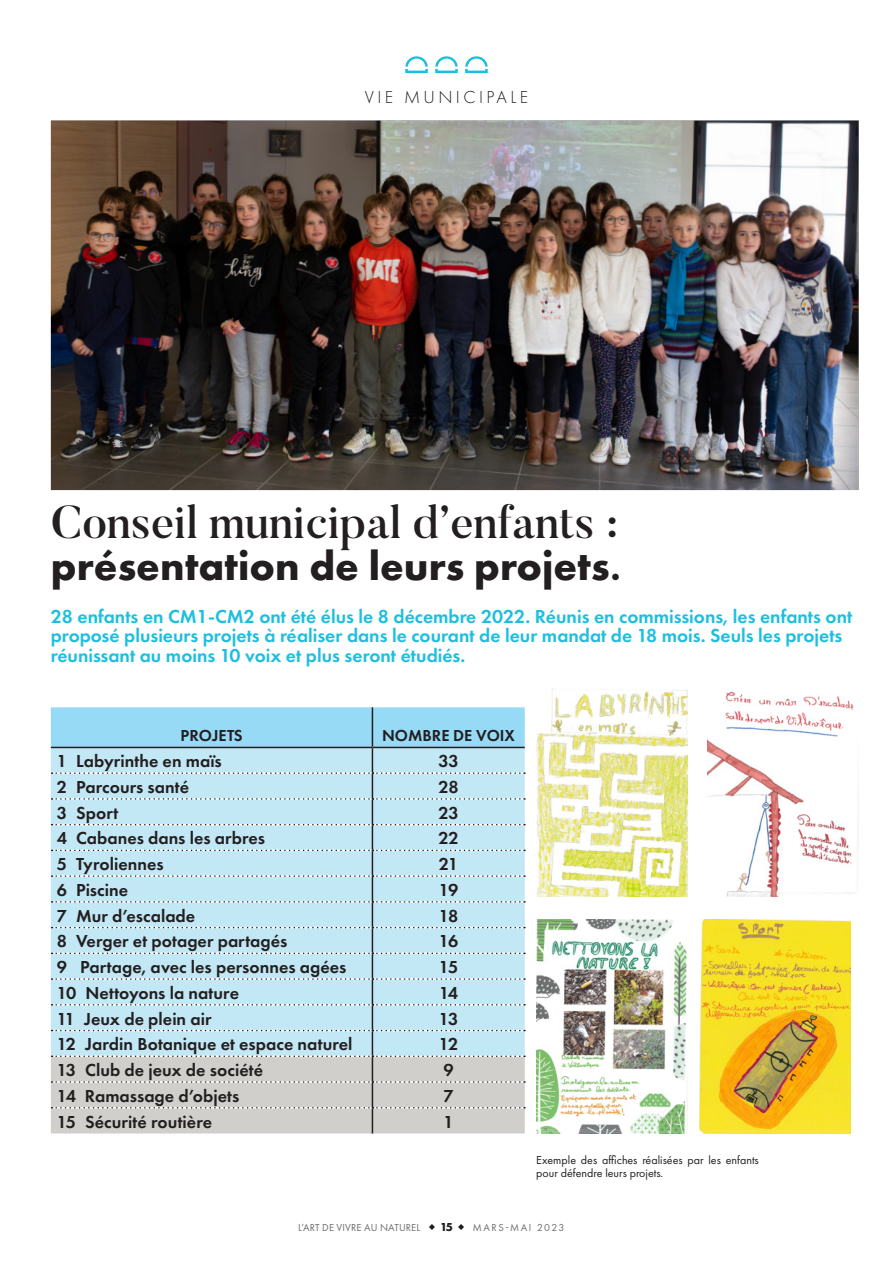
<style>
.page{position:relative;width:893px;height:1263px;background:#fff}
.page>*{position:absolute;margin:0;border:0;box-sizing:border-box;transform-origin:0 0}
.Titre{font:500 45.9px "Butler";color:#231f20}
.Titre-2{font:700 42px "Futura PT";color:#231f20}
.chapeau{font:600 19.5px/19.8px "Futura PT";color:#1cbfdf}
.t1{font:600 18px "Futura PT";color:#231f20}
.t2{font:300 18px "Futura PT";letter-spacing:.19em;color:#231f20}
.courant_regular{font:600 16.5px "Futura PT";color:#231f20}
.t3{font:12px/13.5px "Futura PT";color:#231f20}
.t4{font:700 12px "Futura PT";color:#231f20}
.t5{font:10.5px "Futura PT";letter-spacing:.01em;color:#6c6d70}
.t6{font:10.5px "Futura PT";letter-spacing:.15em;color:#6c6d70}
.s1{font-family:"Butler";font-weight:500;font-size:45.9px}
</style>
<div class="page">
<svg style="left:429px;top:1224px;width:6px;height:6px"></svg>
<svg style="left:458px;top:1224px;width:6px;height:6px"></svg>
<img style="left:51px;top:121px;width:808px;height:369px">
<svg style="left:405px;top:56px;width:23px;height:17px"></svg>
<svg style="left:435px;top:56px;width:23px;height:17px"></svg>
<svg style="left:465px;top:56px;width:23px;height:17px"></svg>
<svg style="left:51px;top:707px;width:474px;height:426px;background:#bfdfea"></svg>
<img style="left:536px;top:688px;width:151px;height:209px">
<img style="left:536px;top:920px;width:151px;height:213px">
<img style="left:699px;top:920px;width:151px;height:213px">
<img style="left:708px;top:691px;width:151px;height:206px">
<p class="t2" style="left:365px;top:87px;width:165px">VIE MUNICIPALE</p>
<p class="Titre" style="left:51px;top:492px;width:569px">Conseil municipal d’enfants :</p>
<p class="Titre-2" style="left:51px;top:538px;width:572px">présentation de leurs projets<span class="s1">.</span></p>
<p class="chapeau" style="left:51px;top:606px;width:803px">28 enfants en CM1-CM2 ont été élus le 8 décembre 2022. Réunis en commissions, les enfants ont proposé plusieurs projets à réaliser dans le courant de leur mandat de 18 mois. Seuls les projets réunissant au moins 10 voix et plus seront étudiés.</p>
<p class="courant_regular" style="left:181px;top:726px;width:64px">PROJETS</p>
<p class="courant_regular" style="left:382px;top:726px;width:135px">NOMBRE DE VOIX</p>
<p class="t1" style="left:57px;top:750px;width:167px">1 Labyrinthe en maïs</p>
<p class="t1" style="left:438px;top:750px;width:22px">33</p>
<p class="t1" style="left:57px;top:776px;width:134px">2 Parcours santé</p>
<p class="t1" style="left:438px;top:776px;width:22px">28</p>
<p class="t1" style="left:57px;top:801px;width:63px">3 Sport</p>
<p class="t1" style="left:438px;top:801px;width:22px">23</p>
<p class="t1" style="left:57px;top:827px;width:210px">4 Cabanes dans les arbres</p>
<p class="t1" style="left:438px;top:827px;width:22px">22</p>
<p class="t1" style="left:57px;top:853px;width:108px">5 Tyroliennes</p>
<p class="t1" style="left:439px;top:853px;width:21px">21</p>
<p class="t1" style="left:57px;top:878px;width:73px">6 Piscine</p>
<p class="t1" style="left:439px;top:878px;width:21px">19</p>
<p class="t1" style="left:57px;top:904px;width:140px">7 Mur d’escalade</p>
<p class="t1" style="left:439px;top:904px;width:21px">18</p>
<p class="t1" style="left:57px;top:930px;width:232px">8 Verger et potager partagés</p>
<p class="t1" style="left:439px;top:930px;width:21px">16</p>
<p class="t1" style="left:57px;top:956px;width:291px">9 Partage, avec les personnes agées</p>
<p class="t1" style="left:439px;top:956px;width:21px">15</p>
<p class="t1" style="left:57px;top:981px;width:184px">10 Nettoyons la nature</p>
<p class="t1" style="left:439px;top:981px;width:21px">14</p>
<p class="t1" style="left:57px;top:1007px;width:156px">11 Jeux de plein air</p>
<p class="t1" style="left:439px;top:1007px;width:21px">13</p>
<p class="t1" style="left:57px;top:1033px;width:297px">12 Jardin Botanique et espace naturel</p>
<p class="t1" style="left:439px;top:1033px;width:21px">12</p>
<p class="t1" style="left:57px;top:1059px;width:208px">13 Club de jeux de société</p>
<p class="t1" style="left:443px;top:1059px;width:12px">9</p>
<p class="t1" style="left:57px;top:1084px;width:184px">14 Ramassage d’objets</p>
<p class="t1" style="left:443px;top:1084px;width:12px">7</p>
<p class="t1" style="left:57px;top:1110px;width:157px">15 Sécurité routière</p>
<p class="t1" style="left:443px;top:1110px;width:12px">1</p>
<p class="t3" style="left:536px;top:1153px;width:224px">Exemple des affiches réalisées par les enfants pour défendre leurs projets.</p>
<p class="t5" style="left:298px;top:1221px;width:123px">L’ART DE VIVRE AU NATUREL</p>
<p class="t4" style="left:440px;top:1219px;width:14px">15</p>
<p class="t6" style="left:473px;top:1221px;width:93px">MARS-MAI 2023</p>
</div>
